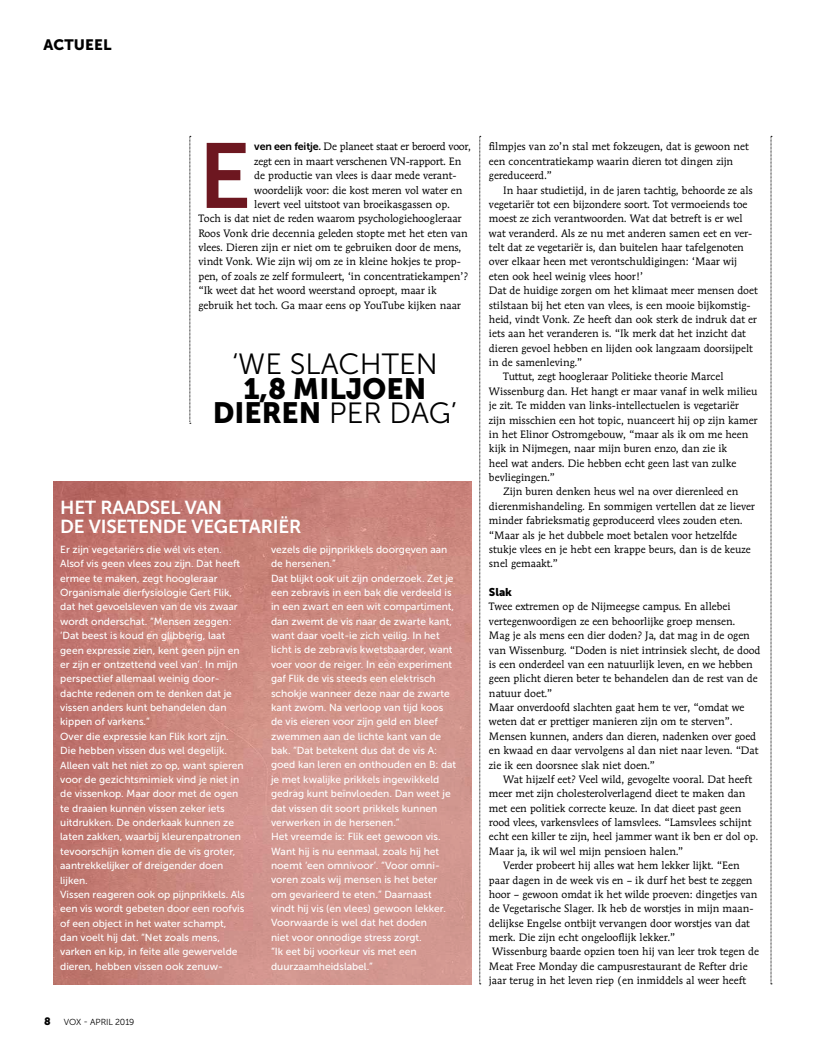
<style>
.page{position:relative;width:815px;height:1063px;background:#fff}
.page>*{position:absolute;margin:0;border:0;box-sizing:border-box;transform-origin:0 0}
.t1{font:91.62px "Museo Sans 700";color:#6d1720}
.t2{font:29.25px "Museo Sans 300";color:#000}
.t3{font:29.25px "Museo Sans 900";color:#000}
.t4{font:18.75px/18.8px "Museo Sans 700";letter-spacing:-.01em;color:#fff}
.t5{font:15px "Museo Sans 900";letter-spacing:.01em;color:#000}
.t6{font:11.25px "Museo Sans 900";color:#000}
.t7{font:10.62px/14.4px "Mendoza Roman Std";color:#000}
.t8{font:10.25px/14.4px "Museo Sans 500";color:#fff}
.t9{font:8.75px "Museo Sans 300";letter-spacing:-.01em;color:#000}
.s1{font-family:"Museo Sans 700"}
.s2{font-family:"Museo Sans 900"}
.s3{font-family:"Museo Sans 900";font-size:10.62px}
</style>
<div class="page">
<svg style="left:771px;top:136px;width:1px;height:849px"></svg>
<svg style="left:479px;top:136px;width:2px;height:849px;background:#bababa"></svg>
<svg style="left:190px;top:136px;width:1px;height:288px"></svg>
<svg style="left:53px;top:481px;width:418px;height:503px;background:#cb8880"></svg>
<h3 class="t5" style="left:44px;top:36px;width:70px">ACTUEEL</h3>
<h1 class="t1" style="left:198px;top:125px;width:54px">E</h1>
<p class="t7" style="left:254px;top:139px;width:218px"><span class="s1">ven een feitje.</span> De planeet staat er beroerd voor,</p>
<p class="t7" style="left:254px;top:154px;width:209px">zegt een in maart verschenen VN-rapport. En</p>
<p class="t7" style="left:254px;top:168px;width:204px">de productie van vlees is daar mede verant-</p>
<p class="t7" style="left:254px;top:183px;width:210px">woordelijk voor: die kost meren vol water en</p>
<p class="t7" style="left:254px;top:197px;width:197px">levert veel uitstoot van broeikasgassen op.</p>
<p class="t7" style="left:198px;top:211px;width:265px">Toch is dat niet de reden waarom psychologiehoogleraar</p>
<p class="t7" style="left:198px;top:226px;width:271px">Roos Vonk drie decennia geleden stopte met het eten van</p>
<p class="t7" style="left:198px;top:240px;width:265px">vlees. Dieren zijn er niet om te gebruiken door de mens,</p>
<p class="t7" style="left:198px;top:254px;width:264px">vindt Vonk. Wie zijn wij om ze in kleine hokjes te prop-</p>
<p class="t7" style="left:198px;top:269px;width:271px">pen, of zoals ze zelf formuleert, ‘in concentratiekampen’?</p>
<p class="t7" style="left:198px;top:283px;width:240px">“Ik weet dat het woord weerstand oproept, maar ik</p>
<p class="t7" style="left:198px;top:298px;width:264px">gebruik het toch. Ga maar eens op YouTube kijken naar</p>
<h2 class="t2" style="left:232px;top:349px;width:207px">‘WE SLACHTEN</h2>
<h2 class="t3" style="left:243px;top:372px;width:184px">1,8 MILJOEN</h2>
<h2 class="t2" style="left:213px;top:398px;width:246px"><span class="s2">DIEREN</span> PER DAG’</h2>
<h3 class="t4" style="left:60px;top:498px;width:243px">HET RAADSEL VAN<br>DE VISETENDE VEGETARIËR</h3>
<p class="t8" style="left:60px;top:542px;width:186px">Er zijn vegetariërs die wél vis eten.<br>Alsof vis geen vlees zou zijn. Dat heeft ermee te maken, zegt hoogleraar Organismale dierfysiologie Gert Flik, dat het gevoelsleven van de vis zwaar wordt onderschat. “Mensen zeggen: ‘Dat beest is koud en glibberig, laat geen expressie zien, kent geen pijn en er zijn er ontzettend veel van’. In mijn perspectief allemaal weinig door&shy;dachte redenen om te denken dat je vissen anders kunt behandelen dan kippen of varkens.”<br>Over die expressie kan Flik kort zijn.<br>Die hebben vissen dus wel degelijk.<br>Alleen valt het niet zo op, want spieren voor de gezichtsmimiek vind je niet in de vissenkop. Maar door met de ogen te draaien kunnen vissen zeker iets uitdrukken. De onderkaak kunnen ze laten zakken, waarbij kleurenpatronen tevoorschijn komen die de vis groter, aantrekkelijker of dreigender doen lijken.<br>Vissen reageren ook op pijnprikkels. Als een vis wordt gebeten door een roofvis of een object in het water schampt, dan voelt hij dat. “Net zoals mens, varken en kip, in feite alle gewervelde dieren, hebben vissen ook zenuw-</p>
<p class="t8" style="left:271px;top:542px;width:187px">vezels die pijnprikkels doorgeven aan de hersenen.”<br>Dat blijkt ook uit zijn onderzoek. Zet je een zebravis in een bak die verdeeld is in een zwart en een wit compartiment, dan zwemt de vis naar de zwarte kant, want daar voelt-ie zich veilig. In het licht is de zebravis kwetsbaarder, want voer voor de reiger. In een experiment gaf Flik de vis steeds een elektrisch schokje wanneer deze naar de zwarte kant zwom. Na verloop van tijd koos de vis eieren voor zijn geld en bleef zwemmen aan de lichte kant van de bak. “Dat betekent dus dat de vis A: goed kan leren en onthouden en B: dat je met kwalijke prikkels ingewikkeld gedrag kunt beïnvloeden. Dan weet je dat vissen dit soort prikkels kunnen verwerken in de hersenen.”<br>Het vreemde is: Flik eet gewoon vis.<br>Want hij is nu eenmaal, zoals hij het noemt ‘een omnivoor’. “Voor omni&shy;voren zoals wij mensen is het beter<br>om gevarieerd te eten.” Daarnaast vindt hij vis (en vlees) gewoon lekker.<br>Voorwaarde is wel dat het doden<br>niet voor onnodige stress zorgt.<br>“Ik eet bij voorkeur vis met een duurzaamheidslabel.”</p>
<p class="t9" style="left:44px;top:1017px;width:92px"><span class="s3">8</span> VOX - APRIL 2019</p>
<p class="t7" style="left:489px;top:139px;width:262px">filmpjes van zo’n stal met fokzeugen, dat is gewoon net een concentratiekamp waarin dieren tot dingen zijn gereduceerd.”</p>
<p class="t7" style="left:503px;top:183px;width:251px">In haar studietijd, in de jaren tachtig, behoorde ze als</p>
<p class="t7" style="left:489px;top:197px;width:260px">vegetariër tot een bijzondere soort. Tot vermoeiends toe</p>
<p class="t7" style="left:489px;top:211px;width:255px">moest ze zich verantwoorden. Wat dat betreft is er wel</p>
<p class="t7" style="left:489px;top:226px;width:265px">wat veranderd. Als ze nu met anderen samen eet en ver-</p>
<p class="t7" style="left:489px;top:240px;width:256px">telt dat ze vegetariër is, dan buitelen haar tafelgenoten</p>
<p class="t7" style="left:489px;top:254px;width:249px">over elkaar heen met verontschuldigingen: ‘Maar wij</p>
<p class="t7" style="left:489px;top:269px;width:156px">eten ook heel weinig vlees hoor!’</p>
<p class="t7" style="left:489px;top:283px;width:270px">Dat de huidige zorgen om het klimaat meer mensen doet</p>
<p class="t7" style="left:489px;top:298px;width:263px">stilstaan bij het eten van vlees, is een mooie bijkomstig-</p>
<p class="t7" style="left:489px;top:312px;width:270px">heid, vindt Vonk. Ze heeft dan ook sterk de indruk dat er</p>
<p class="t7" style="left:489px;top:326px;width:258px">iets aan het veranderen is. “Ik merk dat het inzicht dat</p>
<p class="t7" style="left:489px;top:341px;width:265px">dieren gevoel hebben en lijden ook langzaam doorsijpelt</p>
<p class="t7" style="left:489px;top:355px;width:95px">in de samenleving.”</p>
<p class="t7" style="left:503px;top:369px;width:222px">Tuttut, zegt hoogleraar Politieke theorie Marcel</p>
<p class="t7" style="left:489px;top:384px;width:270px">Wissenburg dan. Het hangt er maar vanaf in welk milieu</p>
<p class="t7" style="left:489px;top:398px;width:251px">je zit. Te midden van links-intellectuelen is vegetariër</p>
<p class="t7" style="left:489px;top:413px;width:270px">zijn misschien een hot topic, nuanceert hij op zijn kamer</p>
<p class="t7" style="left:489px;top:427px;width:261px">in het Elinor Ostromgebouw, “maar als ik om me heen</p>
<p class="t7" style="left:489px;top:441px;width:240px">kijk in Nijmegen, naar mijn buren enzo, dan zie ik</p>
<p class="t7" style="left:489px;top:456px;width:249px">heel wat anders. Die hebben echt geen last van zulke</p>
<p class="t7" style="left:489px;top:470px;width:68px">bevliegingen.”</p>
<p class="t7" style="left:503px;top:484px;width:237px">Zijn buren denken heus wel na over dierenleed en</p>
<p class="t7" style="left:489px;top:499px;width:268px">dierenmishandeling. En sommigen vertellen dat ze liever</p>
<p class="t7" style="left:489px;top:513px;width:255px">minder fabrieksmatig geproduceerd vlees zouden eten.</p>
<p class="t7" style="left:489px;top:528px;width:250px">“Maar als je het dubbele moet betalen voor hetzelfde</p>
<p class="t7" style="left:489px;top:542px;width:263px">stukje vlees en je hebt een krappe beurs, dan is de keuze</p>
<p class="t7" style="left:489px;top:556px;width:71px">snel gemaakt.”</p>
<p class="t6" style="left:489px;top:586px;width:25px">Slak</p>
<p class="t7" style="left:489px;top:599px;width:273px">Twee extremen op de Nijmeegse campus. En allebei vertegenwoordigen ze een behoorlijke groep mensen.<br>Mag je als mens een dier doden? Ja, dat mag in de ogen van Wissenburg. “Doden is niet intrinsiek slecht, de dood is een onderdeel van een natuurlijk leven, en we hebben geen plicht dieren beter te behandelen dan de rest van de natuur doet.”<br>Maar onverdoofd slachten gaat hem te ver, “omdat we weten dat er prettiger manieren zijn om te sterven”.<br>Mensen kunnen, anders dan dieren, nadenken over goed en kwaad en daar vervolgens al dan niet naar leven. “Dat zie ik een doorsnee slak niet doen.”</p>
<p class="t7" style="left:503px;top:772px;width:251px">Wat hijzelf eet? Veel wild, gevogelte vooral. Dat heeft</p>
<p class="t7" style="left:489px;top:786px;width:258px">meer met zijn cholesterolverlagend dieet te maken dan</p>
<p class="t7" style="left:489px;top:801px;width:254px">met een politiek correcte keuze. In dat dieet past geen</p>
<p class="t7" style="left:489px;top:815px;width:264px">rood vlees, varkensvlees of lamsvlees. “Lamsvlees schijnt</p>
<p class="t7" style="left:489px;top:829px;width:271px">echt een killer te zijn, heel jammer want ik ben er dol op.</p>
<p class="t7" style="left:489px;top:844px;width:196px">Maar ja, ik wil wel mijn pensioen halen.”</p>
<p class="t7" style="left:503px;top:858px;width:238px">Verder probeert hij alles wat hem lekker lijkt. “Een</p>
<p class="t7" style="left:489px;top:873px;width:265px">paar dagen in de week vis en – ik durf het best te zeggen</p>
<p class="t7" style="left:489px;top:887px;width:270px">hoor – gewoon omdat ik het wilde proeven: dingetjes van</p>
<p class="t7" style="left:489px;top:901px;width:266px">de Vegetarische Slager. Ik heb de worstjes in mijn maan-</p>
<p class="t7" style="left:489px;top:916px;width:262px">delijkse Engelse ontbijt vervangen door worstjes van dat</p>
<p class="t7" style="left:489px;top:930px;width:188px">merk. Die zijn echt ongelooflijk lekker.”</p>
<p class="t7" style="left:492px;top:944px;width:269px">Wissenburg baarde opzien toen hij van leer trok tegen de</p>
<p class="t7" style="left:489px;top:959px;width:260px">Meat Free Monday die campusrestaurant de Refter drie</p>
<p class="t7" style="left:489px;top:973px;width:259px">jaar terug in het leven riep (en inmiddels al weer heeft</p>
</div>
